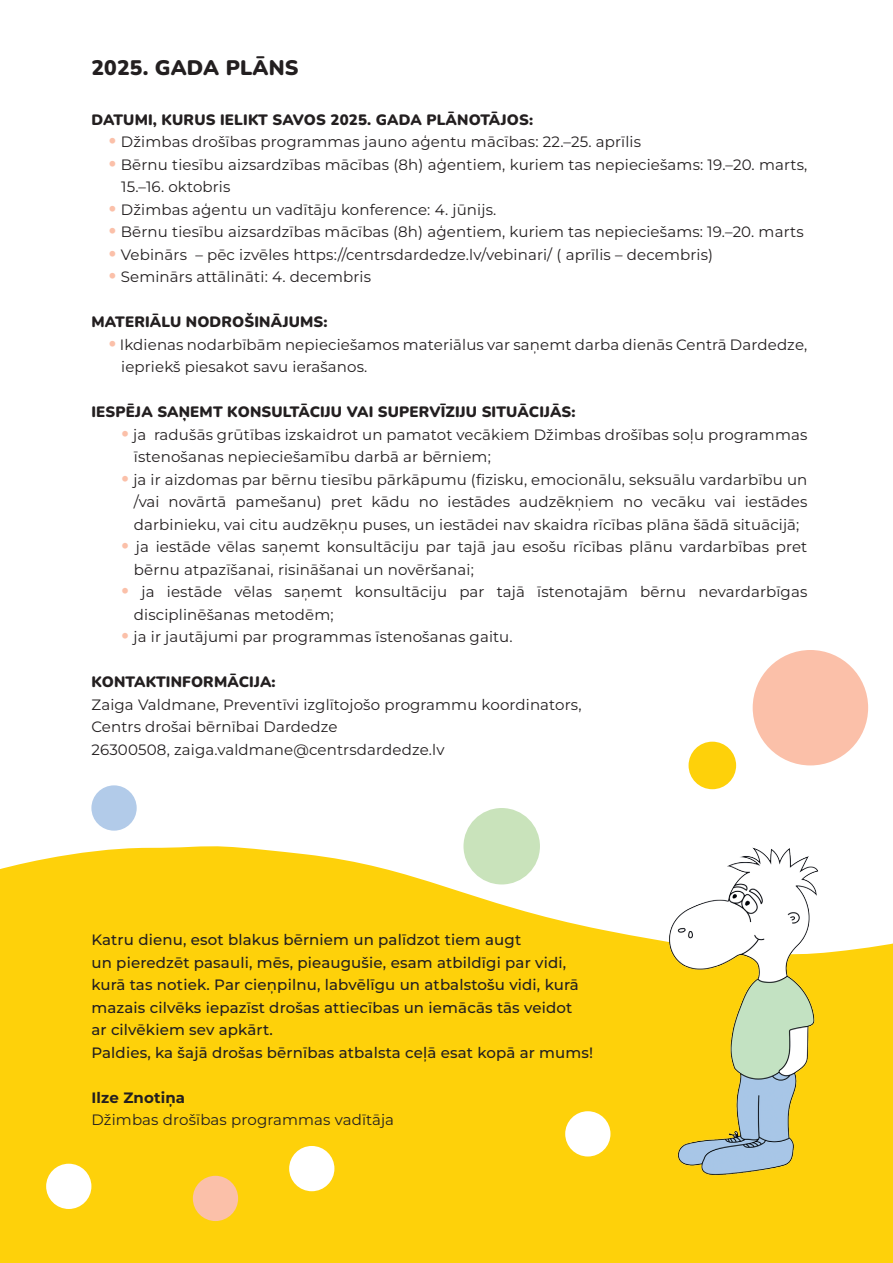
<style>
.page{position:relative;width:893px;height:1263px;background:#fff}
.page>*{position:absolute;margin:0;border:0;box-sizing:border-box;transform-origin:0 0}
.t1{font:900 21px "Nunito";letter-spacing:.01em;color:#231f20}
.t2{font:15px/22.5px "Montserrat";letter-spacing:.01em;color:#231f20}
.t3{font:500 15px/22.5px "Montserrat";letter-spacing:.01em;color:#231f20}
.t4{font:900 15px "Nunito";letter-spacing:.01em;color:#231f20}
.t5{font:700 15px "Montserrat";letter-spacing:.01em;color:#231f20}
.s1{font-weight:700;font-size:22.5px;color:#fbc0a9}
</style>
<div class="page">
<svg style="left:0;top:846px;width:893px;height:417px;fill:#fed10a"></svg>
<img style="left:655px;top:846px;width:174px;height:340px">
<div style="left:289px;top:1146px;width:45px;height:45px;background:#fff;border-radius:50%"></div>
<div style="left:753px;top:650px;width:115px;height:115px;background:#fbc0a9;border-radius:50%"></div>
<div style="left:463px;top:808px;width:77px;height:76px;background:#c9e3bb;border-radius:50%"></div>
<div style="left:46px;top:1164px;width:45px;height:45px;background:#fff;border-radius:50%"></div>
<div style="left:193px;top:1176px;width:45px;height:45px;background:#fbc0a9;border-radius:50%"></div>
<div style="left:689px;top:742px;width:47px;height:47px;background:#fed10a;border-radius:50%"></div>
<div style="left:565px;top:1111px;width:45px;height:45px;background:#fff;border-radius:50%"></div>
<div style="left:91px;top:785px;width:46px;height:46px;background:#b2cbe9;border-radius:50%"></div>
<h1 class="t1" style="left:91px;top:53px;width:209px">2025. GADA PLĀNS</h1>
<p class="t4" style="left:91px;top:109px;width:443px">DATUMI, KURUS IELIKT SAVOS 2025. GADA PLĀNOTĀJOS:</p>
<p class="t2" style="left:108px;top:132px;width:534px"><span class="s1">•</span> Džimbas drošības programmas jauno aģentu mācības: 22.–25. aprīlis</p>
<p class="t2" style="left:121px;top:154px;width:688px;text-indent:-13px"><span class="s1">•</span> Bērnu tiesību aizsardzības mācības (8h) aģentiem, kuriem tas nepieciešams: 19.–20. marts,<br>15.–16. oktobris</p>
<p class="t2" style="left:108px;top:199px;width:389px"><span class="s1">•</span> Džimbas aģentu un vadītāju konference: 4. jūnijs.</p>
<p class="t2" style="left:108px;top:222px;width:697px"><span class="s1">•</span> Bērnu tiesību aizsardzības mācības (8h) aģentiem, kuriem tas nepieciešams: 19.–20. marts</p>
<p class="t2" style="left:108px;top:244px;width:606px"><span class="s1">•</span> Vebinārs – pēc izvēles https://centrsdardedze.lv/vebinari/ ( aprīlis – decembris)</p>
<p class="t2" style="left:108px;top:267px;width:264px"><span class="s1">•</span> Seminārs attālināti: 4. decembris</p>
<p class="t4" style="left:91px;top:311px;width:238px">MATERIĀLU NODROŠINĀJUMS:</p>
<p class="t2" style="left:121px;top:334px;width:688px;text-indent:-13px"><span class="s1">•</span> Ikdienas nodarbībām nepieciešamos materiālus var saņemt darba dienās Centrā Dardedze, iepriekš piesakot savu ierašanos.</p>
<p class="t4" style="left:91px;top:401px;width:486px">IESPĒJA SAŅEMT KONSULTĀCIJU VAI SUPERVĪZIJU SITUĀCIJĀS:</p>
<p class="t2" style="left:134px;top:424px;width:675px;text-indent:-13px"><span class="s1">•</span> ja radušās grūtības izskaidrot un pamatot vecākiem Džimbas drošības soļu programmas īstenošanas nepieciešamību darbā ar bērniem;</p>
<p class="t2" style="left:134px;top:469px;width:675px;text-align:justify;text-indent:-13px"><span class="s1">•</span> ja ir aizdomas par bērnu tiesību pārkāpumu (fizisku, emocionālu, seksuālu vardarbību un /vai novārtā pamešanu) pret kādu no iestādes audzēkņiem no vecāku vai iestādes darbinieku, vai citu audzēkņu puses, un iestādei nav skaidra rīcības plāna šādā situācijā;</p>
<p class="t2" style="left:134px;top:537px;width:675px;text-indent:-13px"><span class="s1">•</span> ja iestāde vēlas saņemt konsultāciju par tajā jau esošu rīcības plānu vardarbības pret bērnu atpazīšanai, risināšanai un novēršanai;</p>
<p class="t2" style="left:134px;top:582px;width:675px;text-indent:-13px"><span class="s1">•</span> ja iestāde vēlas saņemt konsultāciju par tajā īstenotajām bērnu nevardarbīgas disciplinēšanas metodēm;</p>
<p class="t2" style="left:121px;top:627px;width:393px"><span class="s1">•</span> ja ir jautājumi par programmas īstenošanas gaitu.</p>
<p class="t4" style="left:91px;top:671px;width:186px">KONTAKTINFORMĀCIJA:</p>
<p class="t2" style="left:91px;top:694px;width:492px">Zaiga Valdmane, Preventīvi izglītojošo programmu koordinators,<br>Centrs drošai bērnībai Dardedze<br>26300508, zaiga.valdmane@centrsdardedze.lv</p>
<p class="t3" style="left:91px;top:930px;width:503px">Katru dienu, esot blakus bērniem un palīdzot tiem augt<br>un pieredzēt pasauli, mēs, pieaugušie, esam atbildīgi par vidi, kurā tas notiek. Par cieņpilnu, labvēlīgu un atbalstošu vidi, kurā mazais cilvēks iepazīst drošas attiecības un iemācās tās veidot<br>ar cilvēkiem sev apkārt.<br>Paldies, ka šajā drošas bērnības atbalsta ceļā esat kopā ar mums!</p>
<p class="t5" style="left:91px;top:1087px;width:95px">Ilze Znotiņa</p>
<p class="t2" style="left:91px;top:1110px;width:304px">Džimbas drošības programmas vadītāja</p>
</div>
